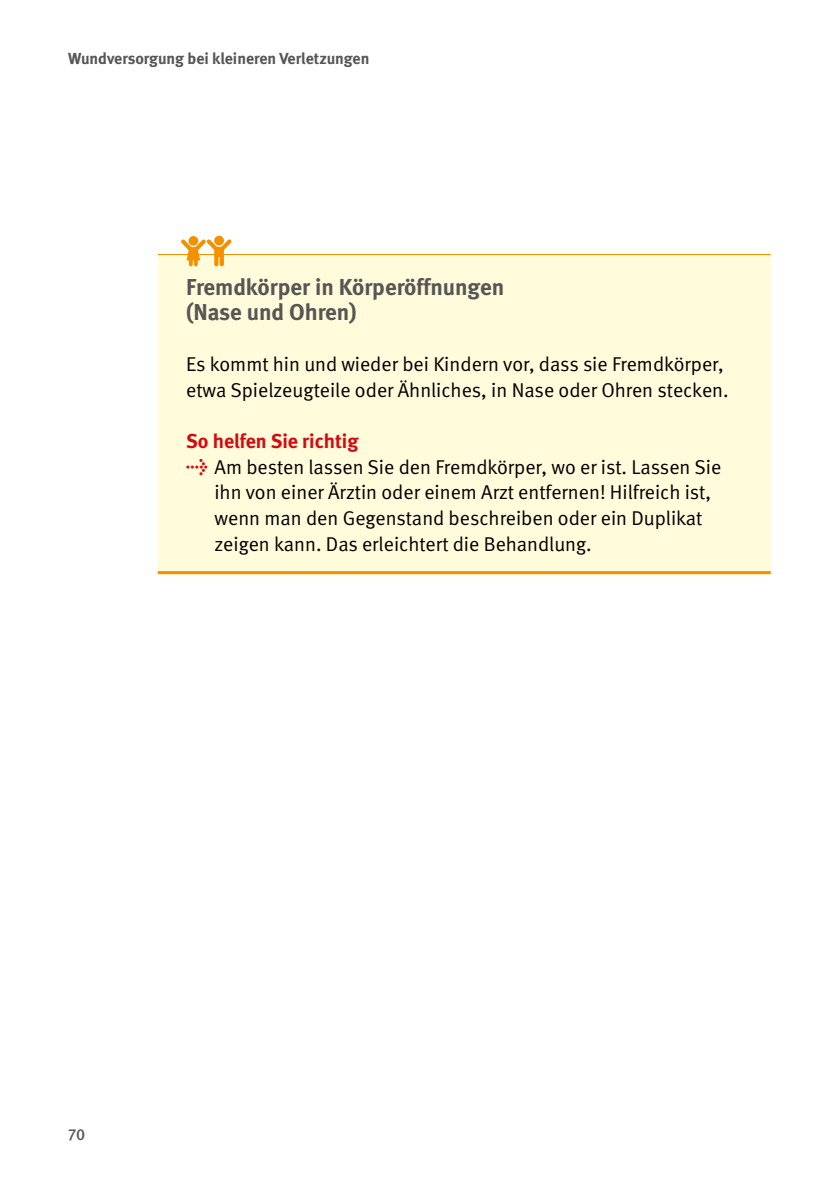
<style>
.page{position:relative;width:840px;height:1191px;background:#fff}
.page>*{position:absolute;margin:0;border:0;box-sizing:border-box;transform-origin:0 0}
.Überschriften_H2_ohne_Zahl{font:700 23px/25.6px "DGUV Meta";color:#565655}
.Fließtext_STG_gelb_hinterlegt{font:20px/25.6px "DGUV Meta";color:#000}
.Überschriften_H3_ohne_Zahl_rot{font:700 20px "DGUV Meta";color:#d40a11}
.t1{font:700 16px "DGUV Meta";color:#565655}
.t2{font:500 16px "DGUV Meta";color:#565655}
.s1{font-weight:700;font-size:18px;color:#d40a11}
</style>
<div class="page">
<div style="left:158px;top:254px;width:612px;height:92px;background:#fffbdb"></div>
<hr style="left:158px;top:254px;width:612px;height:1px;background:#f39100">
<div style="left:158px;top:328px;width:612px;height:94px;background:#fffbdb"></div>
<div style="left:158px;top:405px;width:612px;height:68px;background:#fffbdb"></div>
<div style="left:158px;top:430px;width:612px;height:145px;background:#fffbdb"></div>
<hr style="left:158px;top:571px;width:612px;height:3px;background:#f39100">
<div style="left:214px;top:236px;width:10px;height:9px;background:#f39100;border-radius:50%"></div>
<svg style="left:188px;top:236px;width:10px;height:10px"></svg>
<svg style="left:181px;top:239px;width:50px;height:27px"></svg>
<p class="t1" style="left:68px;top:49px;width:302px">Wundversorgung bei kleineren Verletzungen</p>
<h2 class="Überschriften_H2_ohne_Zahl" style="left:186px;top:274px;width:319px">Fremdkörper in Körperöffnungen (Nase und Ohren)</h2>
<p class="Fließtext_STG_gelb_hinterlegt" style="left:186px;top:352px;width:543px">Es kommt hin und wieder bei Kindern vor, dass sie Fremdkörper, etwa Spielzeugteile oder Ähnliches, in Nase oder Ohren stecken.</p>
<h3 class="Überschriften_H3_ohne_Zahl_rot" style="left:186px;top:429px;width:174px">So helfen Sie richtig</h3>
<p class="Fließtext_STG_gelb_hinterlegt" style="left:214px;top:454px;width:508px;text-indent:-28px"><span class="s1">→</span> Am besten lassen Sie den Fremdkörper, wo er ist. Lassen Sie ihn von einer Ärztin oder einem Arzt entfernen! Hilfreich ist, wenn man den Gegenstand beschreiben oder ein Duplikat zeigen kann. Das erleichtert die Behandlung.</p>
<p class="t2" style="left:68px;top:1124px;width:19px">70</p>
</div>
